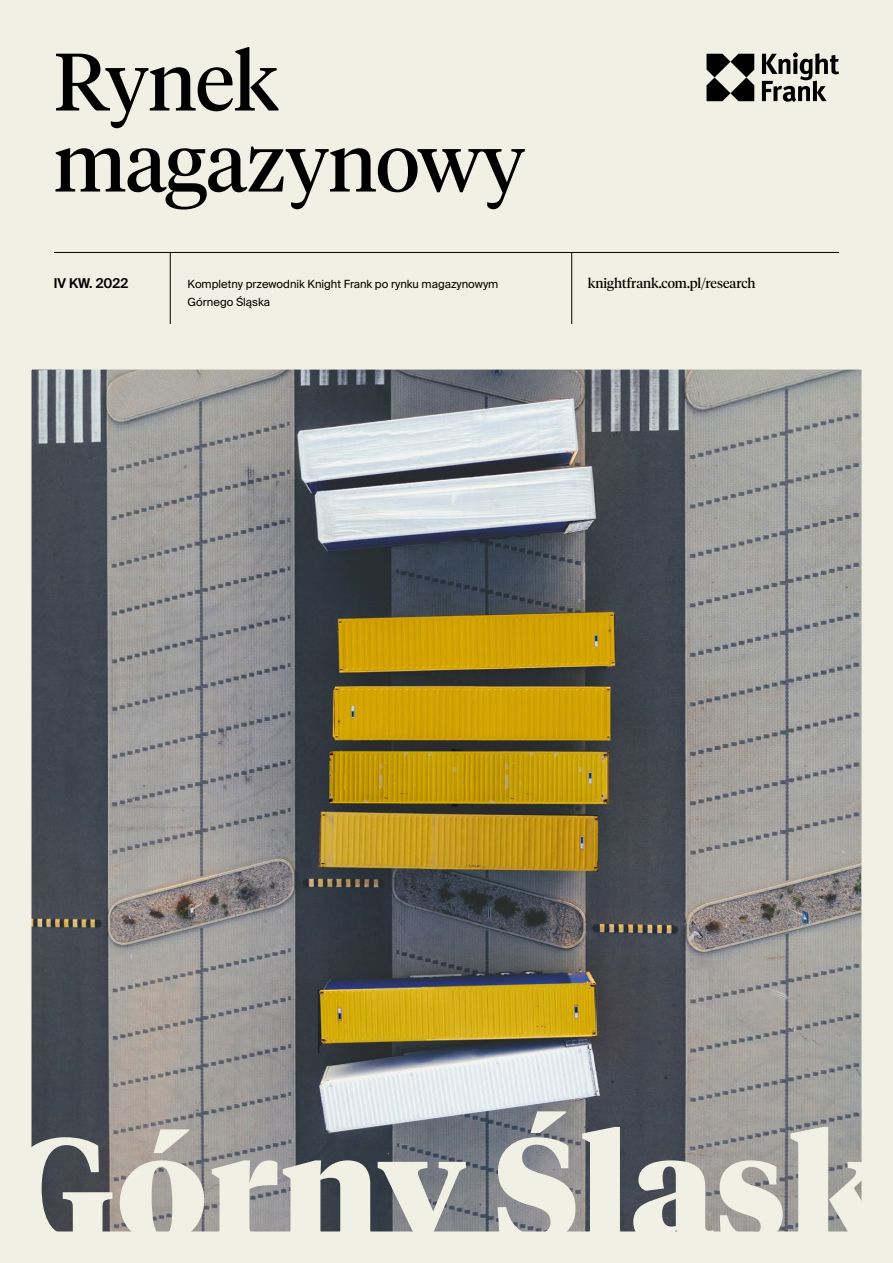
<style>
.page{position:relative;width:893px;height:1263px;background:#fff}
.page>*{position:absolute;margin:0;border:0;box-sizing:border-box;transform-origin:0 0}
.t1{font:900 145.5px "Tiempos Headline";letter-spacing:.01em;color:#f1f0e4}
.t2{font:81px/81px "Tiempos Headline";letter-spacing:-.01em;color:#000}
.t3{font:13.5px "Tiempos Headline";color:#000}
.t4{font:600 13.5px "Suisse Intl";color:#000}
.t5{font:11.25px/18px "Suisse Intl";color:#000}
</style>
<div class="page">
<div style="left:0;top:0;width:893px;height:342px;background:#f1f0e4"></div>
<svg style="left:706px;top:54px;width:48px;height:47px"></svg>
<svg style="left:762px;top:53px;width:77px;height:49px"></svg>
<hr style="left:54px;top:252px;width:785px;height:1px;background:#000">
<hr style="left:170px;top:252px;width:1px;height:72px;background:#000">
<hr style="left:571px;top:252px;width:1px;height:72px;background:#000">
<img style="left:33px;top:371px;width:827px;height:859px">
<div style="left:0;top:338px;width:893px;height:925px;border:32px solid #f1f0e4"></div>
<h2 class="t2" style="left:54px;top:37px;width:473px">Rynek magazynowy</h2>
<p class="t4" style="left:54px;top:275px;width:76px">IV KW. 2022</p>
<p class="t5" style="left:188px;top:275px;width:312px">Kompletny przewodnik Knight Frank po rynku magazynowym<br>Górnego Śląska</p>
<p class="t3" style="left:588px;top:274px;width:169px">knightfrank.com.pl/research</p>
<h1 class="t1" style="left:5px;top:1088px;width:881px">Górny Śląsk</h1>
</div>
